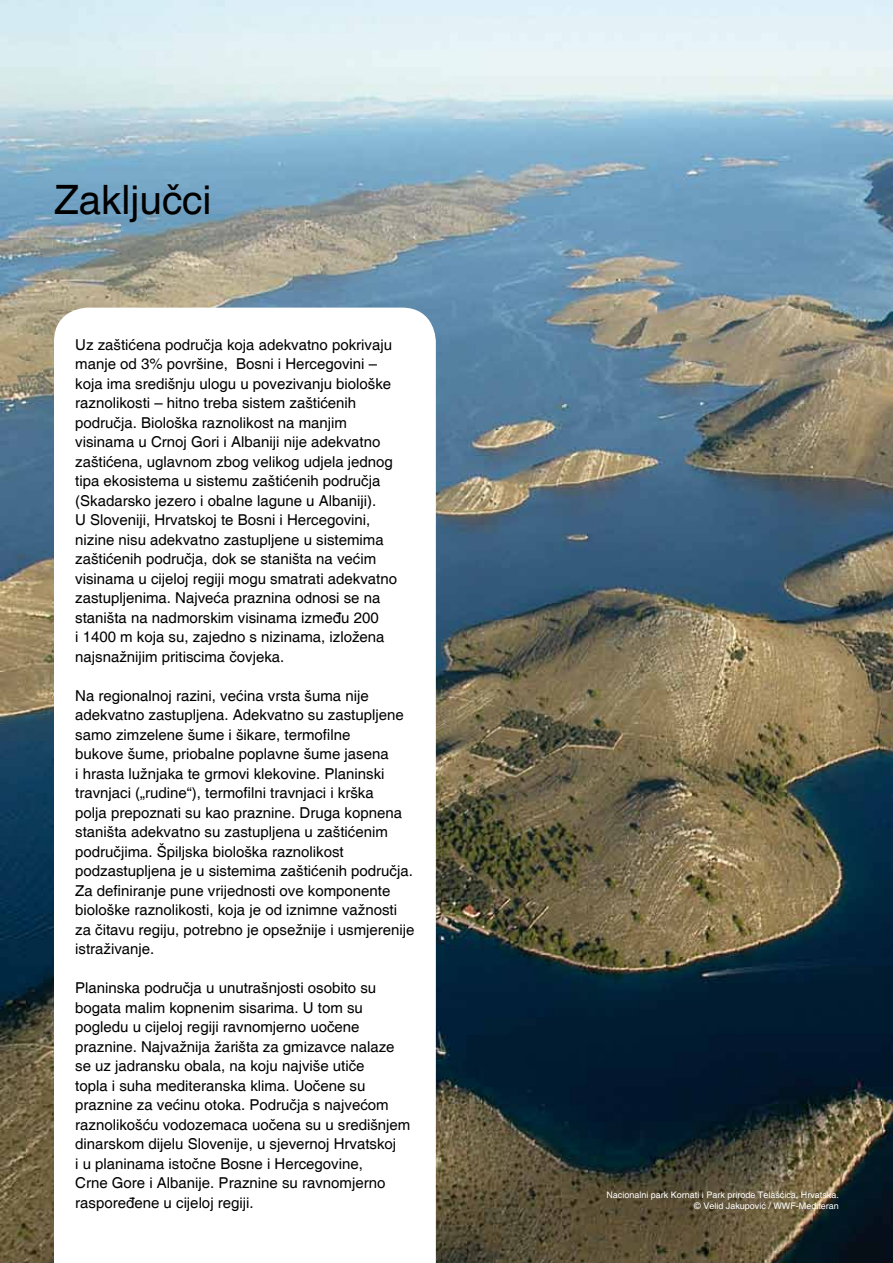
<style>
.page{position:relative;width:893px;height:1263px;background:#fff}
.page>*{position:absolute;margin:0;border:0;box-sizing:border-box;transform-origin:0 0}
.t1{font:40.5px "Helvetica";color:#000}
.t2{font:15px/19.5px "Helvetica";color:#000}
.t3{font:9px/10.8px "Helvetica";color:#fff;text-align:right}
</style>
<div class="page">
<img style="left:0;top:0;width:893px;height:1263px">
<svg style="left:54px;top:308px;width:382px;height:955px"></svg>
<h1 class="t1" style="left:54px;top:177px;width:159px">Zaključci</h1>
<p class="t2" style="left:75px;top:335px;width:323px">Uz zaštićena područja koja adekvatno pokrivaju manje od 3% površine, Bosni i Hercegovini – koja ima središnju ulogu u povezivanju biološke raznolikosti – hitno treba sistem zaštićenih područja. Biološka raznolikost na manjim visinama u Crnoj Gori i Albaniji nije adekvatno zaštićena, uglavnom zbog velikog udjela jednog tipa ekosistema u sistemu zaštićenih područja (Skadarsko jezero i obalne lagune u Albaniji).<br>U Sloveniji, Hrvatskoj te Bosni i Hercegovini, nizine nisu adekvatno zastupljene u sistemima zaštićenih područja, dok se staništa na većim visinama u cijeloj regiji mogu smatrati adekvatno zastupljenima. Najveća praznina odnosi se na staništa na nadmorskim visinama između 200<br>i 1400 m koja su, zajedno s nizinama, izložena najsnažnijim pritiscima čovjeka.</p>
<p class="t2" style="left:75px;top:686px;width:341px">Na regionalnoj razini, većina vrsta šuma nije adekvatno zastupljena. Adekvatno su zastupljene samo zimzelene šume i šikare, termofilne<br>bukove šume, priobalne poplavne šume jasena<br>i hrasta lužnjaka te grmovi klekovine. Planinski travnjaci („rudine“), termofilni travnjaci i krška<br>polja prepoznati su kao praznine. Druga kopnena staništa adekvatno su zastupljena u zaštićenim područjima. Špiljska biološka raznolikost podzastupljena je u sistemima zaštićenih područja.<br>Za definiranje pune vrijednosti ove komponente biološke raznolikosti, koja je od iznimne važnosti za čitavu regiju, potrebno je opsežnije i usmjerenije istraživanje.</p>
<p class="t2" style="left:75px;top:979px;width:337px">Planinska područja u unutrašnjosti osobito su bogata malim kopnenim sisarima. U tom su pogledu u cijeloj regiji ravnomjerno uočene praznine. Najvažnija žarišta za gmizavce nalaze se uz jadransku obala, na koju najviše utiče<br>topla i suha mediteranska klima. Uočene su praznine za većinu otoka. Područja s najvećom raznolikošću vodozemaca uočena su u središnjem dinarskom dijelu Slovenije, u sjevernoj Hrvatskoj<br>i u planinama istočne Bosne i Hercegovine,<br>Crne Gore i Albanije. Praznine su ravnomjerno raspoređene u cijeloj regiji.</p>
<p class="t3" style="left:606px;top:1190px;width:234px">Nacionalni park Kornati i Park prirode Telašćica, Hrvatska. © Velid Jakupović / WWF-Mediteran</p>
</div>
